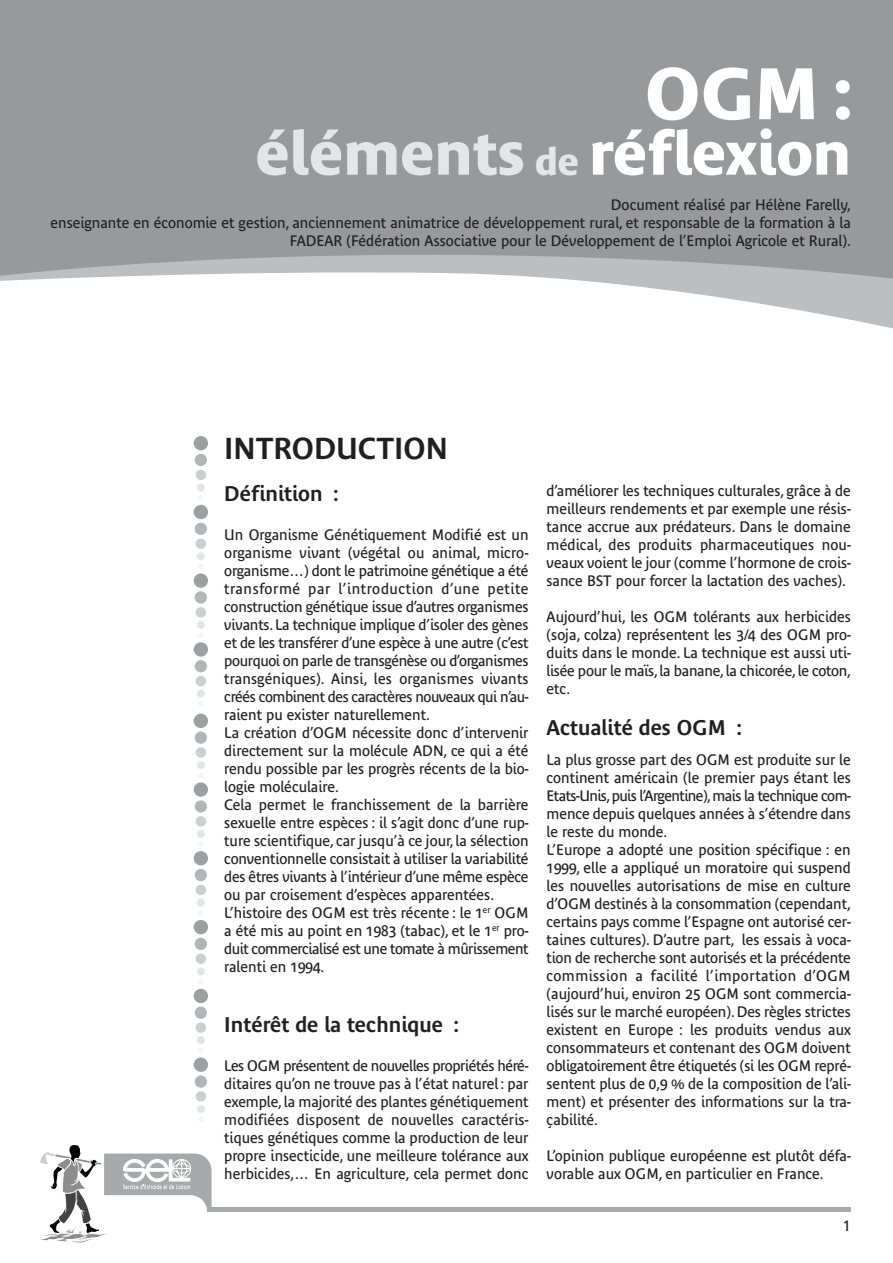
<style>
.page{position:relative;width:893px;height:1263px;background:#fff}
.page>*{position:absolute;margin:0;border:0;box-sizing:border-box;transform-origin:0 0}
.t1{font:700 72px "Bienvenue Beta";color:#fff}
.t2{font:700 60px "Bienvenue Beta";letter-spacing:.005em;color:#fff}
.t3{font:600 30px "Bienvenue Beta";color:#231f20}
.t4{font:600 21px "Bienvenue Beta";color:#231f20}
.t5{font:15px/18px "Bienvenue Beta";color:#231f20}
.t6{font:15px "Frutiger";color:#231f20}
.s1{color:#e4e5e7}
.s2{font-size:37.5px;color:#e4e5e7}
</style>
<div class="page">
<div style="left:0;top:0;width:892px;height:254px;background:#97999c"></div>
<svg style="left:0;top:254px;width:892px;height:74px"></svg>
<img style="left:51px;top:1145px;width:46px;height:78px">
<div style="left:207px;top:1207px;width:643px;height:5px;background:#a8a9ad"></div>
<svg style="left:104px;top:1154px;width:107px;height:55px"></svg>
<div style="left:194px;top:436px;width:14px;height:14px;background:#9d9fa2;border-radius:50%"></div>
<div style="left:195px;top:454px;width:12px;height:12px;background:#b4b5b8;border-radius:50%"></div>
<div style="left:196px;top:470px;width:10px;height:10px;background:#cdced0;border-radius:50%"></div>
<div style="left:197px;top:484px;width:8px;height:7px;background:#e4e5e7;border-radius:50%"></div>
<div style="left:194px;top:505px;width:14px;height:14px;background:#9d9fa2;border-radius:50%"></div>
<div style="left:195px;top:523px;width:12px;height:12px;background:#b4b5b8;border-radius:50%"></div>
<div style="left:196px;top:538px;width:10px;height:11px;background:#cdced0;border-radius:50%"></div>
<div style="left:197px;top:552px;width:8px;height:8px;background:#e4e5e7;border-radius:50%"></div>
<div style="left:194px;top:573px;width:14px;height:15px;background:#9d9fa2;border-radius:50%"></div>
<div style="left:195px;top:591px;width:12px;height:13px;background:#b4b5b8;border-radius:50%"></div>
<div style="left:196px;top:607px;width:10px;height:11px;background:#cdced0;border-radius:50%"></div>
<div style="left:197px;top:621px;width:8px;height:8px;background:#e4e5e7;border-radius:50%"></div>
<div style="left:194px;top:642px;width:14px;height:15px;background:#9d9fa2;border-radius:50%"></div>
<div style="left:195px;top:660px;width:12px;height:12px;background:#b4b5b8;border-radius:50%"></div>
<div style="left:196px;top:676px;width:10px;height:10px;background:#cdced0;border-radius:50%"></div>
<div style="left:197px;top:690px;width:8px;height:8px;background:#e4e5e7;border-radius:50%"></div>
<div style="left:194px;top:714px;width:14px;height:14px;background:#9d9fa2;border-radius:50%"></div>
<div style="left:195px;top:731px;width:12px;height:13px;background:#b4b5b8;border-radius:50%"></div>
<div style="left:196px;top:747px;width:10px;height:11px;background:#cdced0;border-radius:50%"></div>
<div style="left:197px;top:761px;width:8px;height:8px;background:#e4e5e7;border-radius:50%"></div>
<div style="left:194px;top:782px;width:14px;height:15px;background:#9d9fa2;border-radius:50%"></div>
<div style="left:195px;top:800px;width:12px;height:13px;background:#b4b5b8;border-radius:50%"></div>
<div style="left:196px;top:816px;width:10px;height:11px;background:#cdced0;border-radius:50%"></div>
<div style="left:197px;top:830px;width:8px;height:8px;background:#e4e5e7;border-radius:50%"></div>
<div style="left:194px;top:851px;width:14px;height:14px;background:#9d9fa2;border-radius:50%"></div>
<div style="left:195px;top:869px;width:12px;height:12px;background:#b4b5b8;border-radius:50%"></div>
<div style="left:196px;top:885px;width:10px;height:10px;background:#cdced0;border-radius:50%"></div>
<div style="left:197px;top:899px;width:8px;height:8px;background:#e4e5e7;border-radius:50%"></div>
<div style="left:194px;top:920px;width:14px;height:14px;background:#9d9fa2;border-radius:50%"></div>
<div style="left:195px;top:938px;width:12px;height:12px;background:#b4b5b8;border-radius:50%"></div>
<div style="left:196px;top:954px;width:10px;height:10px;background:#cdced0;border-radius:50%"></div>
<div style="left:197px;top:968px;width:8px;height:7px;background:#e4e5e7;border-radius:50%"></div>
<div style="left:194px;top:989px;width:14px;height:14px;background:#9d9fa2;border-radius:50%"></div>
<div style="left:195px;top:1007px;width:12px;height:12px;background:#b4b5b8;border-radius:50%"></div>
<div style="left:196px;top:1022px;width:10px;height:11px;background:#cdced0;border-radius:50%"></div>
<div style="left:197px;top:1036px;width:8px;height:8px;background:#e4e5e7;border-radius:50%"></div>
<div style="left:194px;top:1058px;width:14px;height:14px;background:#9d9fa2;border-radius:50%"></div>
<div style="left:195px;top:1075px;width:12px;height:13px;background:#b4b5b8;border-radius:50%"></div>
<div style="left:196px;top:1091px;width:10px;height:11px;background:#cdced0;border-radius:50%"></div>
<div style="left:197px;top:1105px;width:8px;height:8px;background:#e4e5e7;border-radius:50%"></div>
<h1 class="t1" style="left:645px;top:64px;width:207px">OGM :</h1>
<h2 class="t2" style="left:256px;top:129px;width:596px"><span class="s1">éléments</span> <span class="s2">de</span> réflexion</h2>
<p class="t5" style="left:51px;top:197px;width:801px;text-align:right">Document réalisé par Hélène Farelly,<br>enseignante en économie et gestion, anciennement animatrice de développement rural, et responsable de la formation à la<br>FADEAR (Fédération Associative pour le Développement de l’Emploi Agricole et Rural).</p>
<h3 class="t3" style="left:224px;top:436px;width:225px">INTRODUCTION</h3>
<h3 class="t4" style="left:224px;top:485px;width:116px">Définition :</h3>
<p class="t5" style="left:224px;top:526px;width:306px">Un Organisme Génétiquement Modifié est un organisme vivant (végétal ou animal, micro&shy;organisme…) dont le patrimoine génétique a été transformé par l’introduction d’une petite construction génétique issue d’autres organismes vivants.La technique implique d’isoler des gènes et de les transférer d’une espèce à une autre (c’est pourquoi on parle de transgénèse ou d’organismes transgéniques). Ainsi, les organismes vivants créés combinent des caractères nouveaux qui n’au&shy;raient pu exister naturellement.<br>La création d’OGM nécessite donc d’intervenir directement sur la molécule ADN, ce qui a été rendu possible par les progrès récents de la bio&shy;logie moléculaire.<br>Cela permet le franchissement de la barrière sexuelle entre espèces : il s’agit donc d’une rup&shy;ture scientifique, car jusqu’à ce jour, la sélection conventionnelle consistait à utiliser la variabilité des êtres vivants à l’intérieur d’une même espèce ou par croisement d’espèces apparentées.<br>L’histoire des OGM est très récente : le 1<sup>er</sup> OGM a été mis au point en 1983 (tabac), et le 1<sup>er</sup> pro&shy;duit commercialisé est une tomate à mûrissement ralenti en 1994.</p>
<h3 class="t4" style="left:224px;top:1016px;width:236px">Intérêt de la technique :</h3>
<p class="t5" style="left:224px;top:1057px;width:306px;text-align:justify">Les OGM présentent de nouvelles propriétés héré&shy;ditaires qu’on ne trouve pas à l’état naturel : par exemple, la majorité des plantes génétiquement modifiées disposent de nouvelles caractéris&shy;tiques génétiques comme la production de leur propre insecticide, une meilleure tolérance aux herbicides,… En agriculture, cela permet donc</p>
<p class="t5" style="left:546px;top:483px;width:306px;text-align:justify">d’améliorer les techniques culturales, grâce à de meilleurs rendements et par exemple une résis&shy;tance accrue aux prédateurs. Dans le domaine médical, des produits pharmaceutiques nou&shy;veaux voient le jour (comme l’hormone de crois&shy;sance BST pour forcer la lactation des vaches).</p>
<p class="t5" style="left:546px;top:609px;width:306px;text-align:justify">Aujourd’hui, les OGM tolérants aux herbicides (soja, colza) représentent les 3/4 des OGM pro&shy;duits dans le monde. La technique est aussi uti&shy;lisée pour le maïs,la banane,la chicorée,le coton, etc.</p>
<h3 class="t4" style="left:546px;top:719px;width:196px">Actualité des OGM :</h3>
<p class="t5" style="left:546px;top:752px;width:306px">La plus grosse part des OGM est produite sur le continent américain (le premier pays étant les Etats-Unis,puis l’Argentine),mais la technique com&shy;mence depuis quelques années à s’étendre dans le reste du monde.<br>L’Europe a adopté une position spécifique : en 1999, elle a appliqué un moratoire qui suspend les nouvelles autorisations de mise en culture d’OGM destinés à la consommation (cependant, certains pays comme l’Espagne ont autorisé cer&shy;taines cultures). D’autre part, les essais à voca&shy;tion de recherche sont autorisés et la précédente commission a facilité l’importation d’OGM (aujourd’hui, environ 25 OGM sont commercia&shy;lisés sur le marché européen). Des règles strictes existent en Europe : les produits vendus aux consommateurs et contenant des OGM doivent obligatoirement être étiquetés (si les OGM repré&shy;sentent plus de 0,9 % de la composition de l’ali&shy;ment) et présenter des informations sur la tra&shy;çabilité.</p>
<p class="t5" style="left:546px;top:1148px;width:306px">L’opinion publique européenne est plutôt défa&shy;vorable aux OGM, en particulier en France.</p>
<p class="t6" style="left:842px;top:1219px;width:10px">1</p>
</div>
